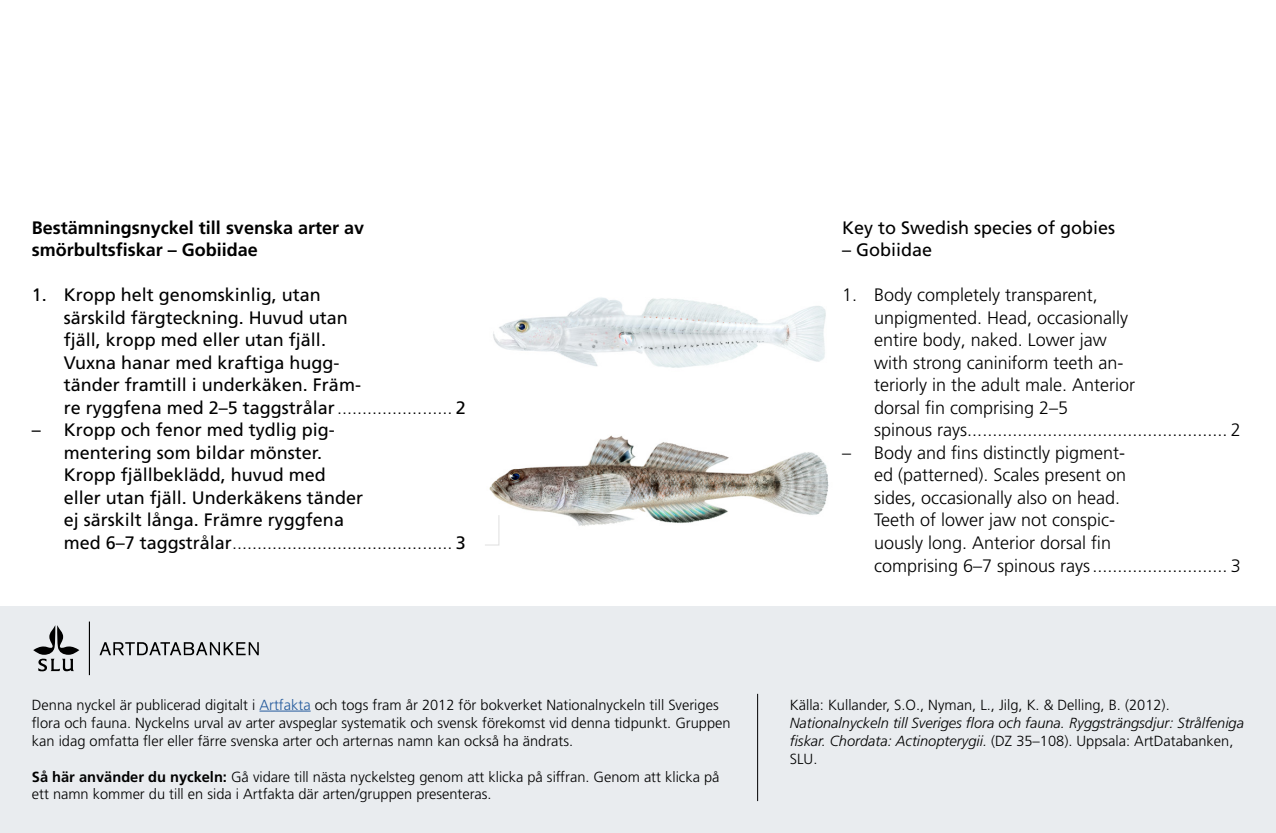
<style>
.page{position:relative;width:1276px;height:833px;background:#fff}
.page>*{position:absolute;margin:0;border:0;box-sizing:border-box;transform-origin:0 0}
.t1{font:18px/22.5px "Frutiger LT Pro";color:#000}
.t2{font:300 18px/22.5px "Frutiger LT Pro";color:#000}
.t3{font:700 18px/22.5px "Frutiger LT Pro";color:#000}
.t4{font:300 14.62px/18px "Frutiger LT Pro";color:#000}
.t5{font:italic 300 14.62px/18px "Frutiger LT Pro";color:#000}
.s1{font-weight:300}
.s2{color:#245a9c}
.s3{font-weight:700}
.s4{font-style:normal}
</style>
<div class="page">
<div style="left:0;top:606px;width:1276px;height:226px;background:#e9ecef"></div>
<hr style="left:259px;top:710px;width:52px;height:1px;background:#245a9c">
<hr style="left:757px;top:693px;width:1px;height:107px;background:#000">
<hr style="left:89px;top:621px;width:1px;height:54px;background:#000">
<svg style="left:33px;top:625px;width:46px;height:46px"></svg>
<svg style="left:99px;top:642px;width:160px;height:13px"></svg>
<img style="left:493px;top:297px;width:333px;height:71px">
<img style="left:489px;top:435px;width:340px;height:91px">
<svg style="left:485px;top:514px;width:15px;height:32px"></svg>
<p class="t3" style="left:32px;top:216px;width:334px">Bestämningsnyckel till svenska arter av smörbultsfiskar – Gobiidae</p>
<p class="t1" style="left:64px;top:284px;width:403px;text-indent:-32px">1. Kropp helt genomskinlig, utan<br>särskild färgteckning. Huvud utan<br>fjäll, kropp med eller utan fjäll.<br>Vuxna hanar med kraftiga hugg-<br>tänder framtill i underkäken. Främ-<br>re ryggfena med 2–5 taggstrålar<span class="s1">.......................</span> 2</p>
<p class="t1" style="left:64px;top:419px;width:403px;text-indent:-32px">– Kropp och fenor med tydlig pig-<br>mentering som bildar mönster.<br>Kropp fjällbeklädd, huvud med<br>eller utan fjäll. Underkäkens tänder<br>ej särskilt långa. Främre ryggfena<br>med 6–7 taggstrålar<span class="s1">............................................</span> 3</p>
<p class="t4" style="left:32px;top:695px;width:700px">Denna nyckel är publicerad digitalt i <span class="s2">Artfakta</span> och togs fram år 2012 för bokverket Nationalnyckeln till Sveriges flora och fauna. Nyckelns urval av arter avspeglar systematik och svensk förekomst vid denna tidpunkt. Gruppen kan idag omfatta fler eller färre svenska arter och arternas namn kan också ha ändrats.</p>
<p class="t4" style="left:32px;top:767px;width:689px"><span class="s3">Så här använder du nyckeln:</span> Gå vidare till nästa nyckelsteg genom att klicka på siffran. Genom att klicka på ett namn kommer du till en sida i Artfakta där arten/gruppen presenteras.</p>
<p class="t1" style="left:842px;top:216px;width:275px">Key to Swedish species of gobies</p>
<p class="t1" style="left:842px;top:239px;width:92px">– Gobiidae</p>
<p class="t2" style="left:874px;top:284px;width:368px;text-indent:-32px">1. Body completely transparent,<br>unpigmented. Head, occasionally<br>entire body, naked. Lower jaw<br>with strong caniniform teeth an-<br>teriorly in the adult male. Anterior<br>dorsal fin comprising 2–5<br>spinous rays.................................................... 2</p>
<p class="t2" style="left:874px;top:441px;width:368px;text-indent:-32px">– Body and fins distinctly pigment-<br>ed (patterned). Scales present on<br>sides, occasionally also on head.<br>Teeth of lower jaw not conspic-<br>uously long. Anterior dorsal fin<br>comprising 6–7 spinous rays........................... 3</p>
<p class="t4" style="left:790px;top:695px;width:381px">Källa: Kullander, S.O., Nyman, L., Jilg, K. &amp; Delling, B. (2012).</p>
<p class="t5" style="left:790px;top:713px;width:456px">Nationalnyckeln till Sveriges flora och fauna. Ryggsträngsdjur: Strålfeniga fiskar. Chordata: Actinopterygii. <span class="s4">(DZ 35–108). Uppsala: ArtDatabanken,<br>SLU.</span></p>
</div>
